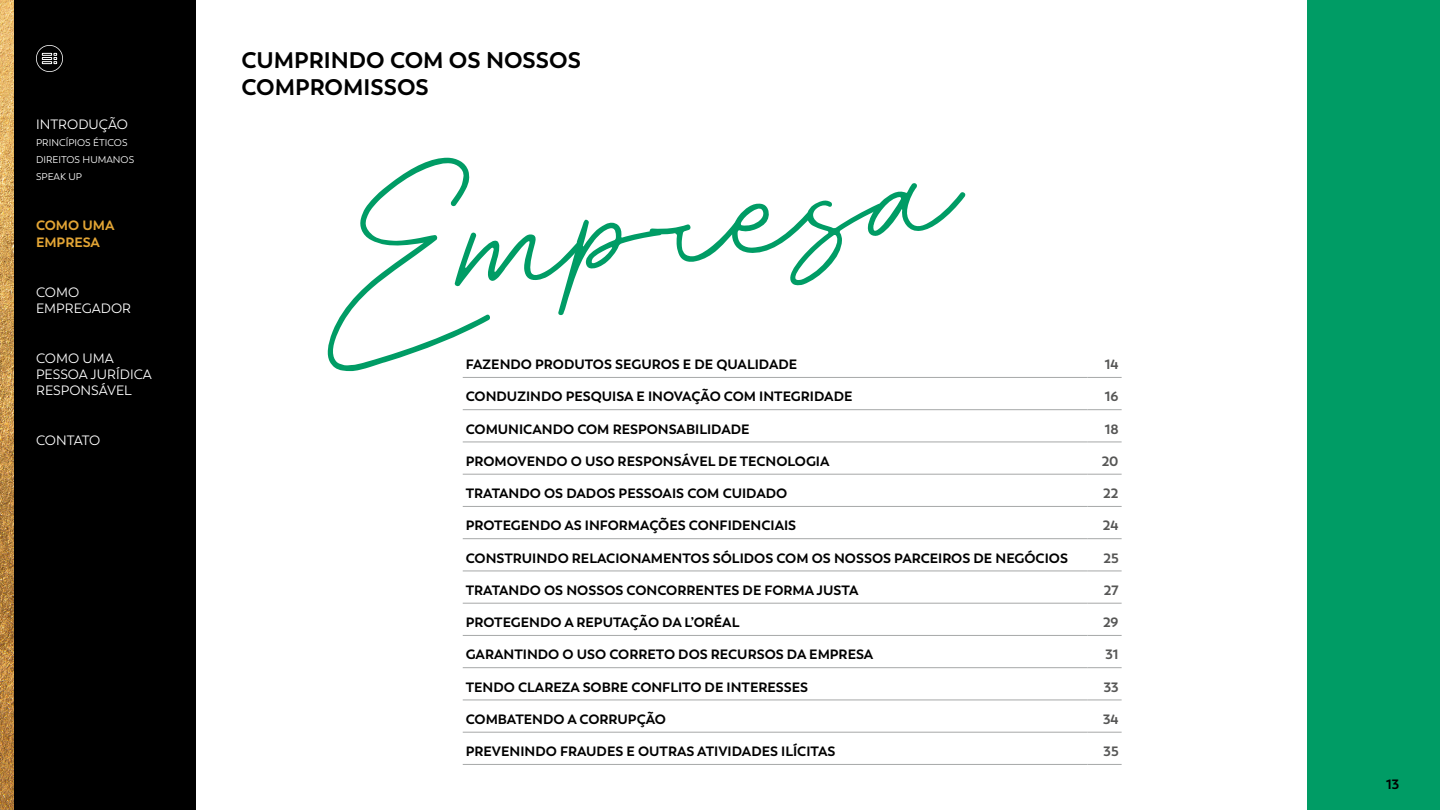
<style>
.page{position:relative;width:1440px;height:810px;background:#fff}
.page>*{position:absolute;margin:0;border:0;box-sizing:border-box;transform-origin:0 0}
.t1{font:187.5px "Velocity DEMO Regular";color:#009c65}
.t2{font:700 22.5px/27px "Trenda";color:#000}
.t3{font:700 13.5px "Trenda";color:#000}
.t4{font:13.5px/16.2px "Trenda";color:#fff}
.t5{font:700 13.5px "Trenda";color:#565655}
.t6{font:700 13.5px/16.2px "Trenda";color:#e3a535}
.t7{font:13.5px "Trenda";letter-spacing:-.025em;color:#fff}
.t8{font:9.75px/17.2px "Trenda";color:#fff}
</style>
<div class="page">
<div style="left:1307px;top:0;width:133px;height:810px;background:#009c65"></div>
<div style="left:14px;top:0;width:182px;height:810px;background:#000"></div>
<img style="left:0;top:0;width:14px;height:810px">
<hr style="left:463px;top:377px;width:625px;height:1px;background:#a6a8a8">
<hr style="left:1088px;top:377px;width:34px;height:1px;background:#a6a8a8">
<hr style="left:463px;top:410px;width:625px;height:1px;background:#a6a8a8">
<hr style="left:1088px;top:410px;width:34px;height:1px;background:#a6a8a8">
<hr style="left:463px;top:442px;width:625px;height:1px;background:#a6a8a8">
<hr style="left:1088px;top:442px;width:34px;height:1px;background:#a6a8a8">
<hr style="left:463px;top:474px;width:625px;height:1px;background:#a6a8a8">
<hr style="left:1088px;top:474px;width:34px;height:1px;background:#a6a8a8">
<hr style="left:463px;top:506px;width:625px;height:1px;background:#a6a8a8">
<hr style="left:1088px;top:506px;width:34px;height:1px;background:#a6a8a8">
<hr style="left:463px;top:538px;width:625px;height:1px;background:#a6a8a8">
<hr style="left:1088px;top:538px;width:34px;height:1px;background:#a6a8a8">
<hr style="left:463px;top:571px;width:625px;height:1px;background:#a6a8a8">
<hr style="left:1088px;top:571px;width:34px;height:1px;background:#a6a8a8">
<hr style="left:463px;top:603px;width:625px;height:1px;background:#a6a8a8">
<hr style="left:1088px;top:603px;width:34px;height:1px;background:#a6a8a8">
<hr style="left:463px;top:635px;width:625px;height:1px;background:#a6a8a8">
<hr style="left:1088px;top:635px;width:34px;height:1px;background:#a6a8a8">
<hr style="left:463px;top:668px;width:625px;height:1px;background:#a6a8a8">
<hr style="left:1088px;top:668px;width:34px;height:1px;background:#a6a8a8">
<hr style="left:463px;top:700px;width:625px;height:1px;background:#a6a8a8">
<hr style="left:1088px;top:700px;width:34px;height:1px;background:#a6a8a8">
<hr style="left:463px;top:732px;width:625px;height:1px;background:#a6a8a8">
<hr style="left:1088px;top:732px;width:34px;height:1px;background:#a6a8a8">
<hr style="left:463px;top:764px;width:625px;height:1px;background:#a6a8a8">
<hr style="left:1088px;top:764px;width:34px;height:1px;background:#a6a8a8">
<svg style="left:36px;top:45px;width:27px;height:27px"></svg>
<p class="t4" style="left:36px;top:116px;width:94px">INTRODUÇÃO</p>
<p class="t8" style="left:36px;top:134px;width:100px">PRINCÍPIOS ÉTICOS<br>DIREITOS HUMANOS<br>SPEAK UP</p>
<p class="t6" style="left:36px;top:218px;width:80px">COMO UMA<br>EMPRESA</p>
<p class="t4" style="left:36px;top:284px;width:97px">COMO<br>EMPREGADOR</p>
<p class="t4" style="left:36px;top:350px;width:117px">COMO UMA<br>PESSOA JURÍDICA<br>RESPONSÁVEL</p>
<p class="t7" style="left:36px;top:432px;width:66px">CONTATO</p>
<h2 class="t2" style="left:242px;top:46px;width:341px">CUMPRINDO COM OS NOSSOS<br>COMPROMISSOS</h2>
<h1 class="t1" style="left:302px;top:152px;width:644px;rotate:-7deg">Empresa</h1>
<p class="t3" style="left:466px;top:356px;width:333px">FAZENDO PRODUTOS SEGUROS E DE QUALIDADE</p>
<p class="t5" style="left:1105px;top:356px;width:15px">14</p>
<p class="t3" style="left:466px;top:388px;width:388px">CONDUZINDO PESQUISA E INOVAÇÃO COM INTEGRIDADE</p>
<p class="t5" style="left:1105px;top:388px;width:15px">16</p>
<p class="t3" style="left:466px;top:421px;width:285px">COMUNICANDO COM RESPONSABILIDADE</p>
<p class="t5" style="left:1105px;top:421px;width:15px">18</p>
<p class="t3" style="left:466px;top:453px;width:365px">PROMOVENDO O USO RESPONSÁVEL DE TECNOLOGIA</p>
<p class="t5" style="left:1102px;top:453px;width:18px">20</p>
<p class="t3" style="left:466px;top:485px;width:323px">TRATANDO OS DADOS PESSOAIS COM CUIDADO</p>
<p class="t5" style="left:1103px;top:485px;width:17px">22</p>
<p class="t3" style="left:466px;top:517px;width:332px">PROTEGENDO AS INFORMAÇÕES CONFIDENCIAIS</p>
<p class="t5" style="left:1103px;top:517px;width:17px">24</p>
<p class="t3" style="left:466px;top:550px;width:604px">CONSTRUINDO RELACIONAMENTOS SÓLIDOS COM OS NOSSOS PARCEIROS DE NEGÓCIOS</p>
<p class="t5" style="left:1103px;top:550px;width:17px">25</p>
<p class="t3" style="left:466px;top:582px;width:394px">TRATANDO OS NOSSOS CONCORRENTES DE FORMA JUSTA</p>
<p class="t5" style="left:1104px;top:582px;width:16px">27</p>
<p class="t3" style="left:466px;top:614px;width:275px">PROTEGENDO A REPUTAÇÃO DA L’ORÉAL</p>
<p class="t5" style="left:1103px;top:614px;width:17px">29</p>
<p class="t3" style="left:466px;top:646px;width:409px">GARANTINDO O USO CORRETO DOS RECURSOS DA EMPRESA</p>
<p class="t5" style="left:1106px;top:646px;width:15px">31</p>
<p class="t3" style="left:466px;top:679px;width:344px">TENDO CLAREZA SOBRE CONFLITO DE INTERESSES</p>
<p class="t5" style="left:1104px;top:679px;width:16px">33</p>
<p class="t3" style="left:466px;top:711px;width:202px">COMBATENDO A CORRUPÇÃO</p>
<p class="t5" style="left:1103px;top:711px;width:17px">34</p>
<p class="t3" style="left:466px;top:743px;width:371px">PREVENINDO FRAUDES E OUTRAS ATIVIDADES ILÍCITAS</p>
<p class="t5" style="left:1104px;top:743px;width:17px">35</p>
<p class="t3" style="left:1386px;top:776px;width:15px">13</p>
</div>
